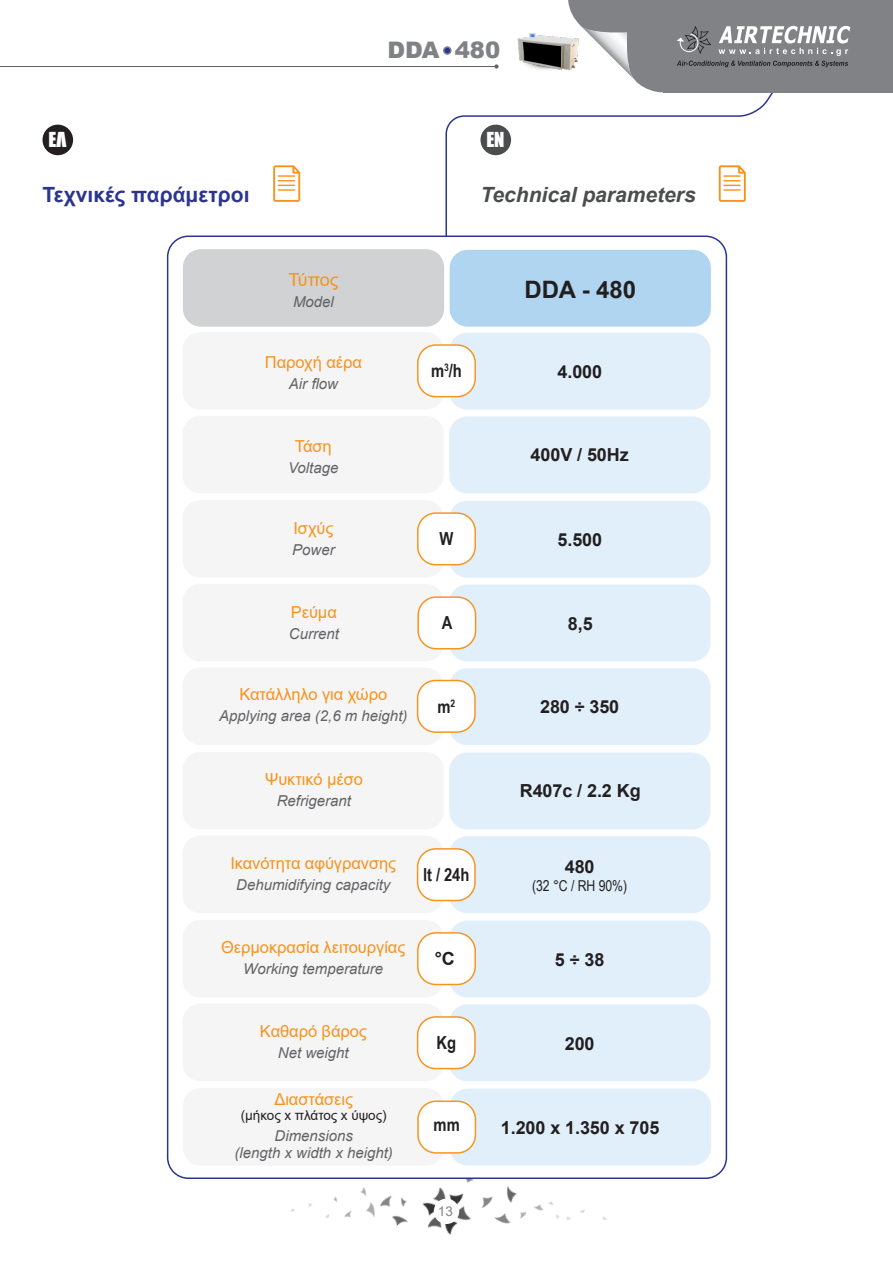
<style>
.page{position:relative;width:893px;height:1263px;background:#fff}
.page>*{position:absolute;margin:0;border:0;box-sizing:border-box;transform-origin:0 0}
.t1{font:700 24px "Arial";letter-spacing:-.005em;color:#231f20}
.t2{font:900 22.8px "Arial";color:#808285}
.t3{font:italic 700 21px "Arial";color:#4b4c4d}
.t4{font:700 21px "Arial";color:#2b3590}
.t5{font:19.05px "Impact";color:#fff}
.t6{font:700 18px "Arial";letter-spacing:-.005em;color:#231f20}
.t7{font:700 18px "Arial Narrow";letter-spacing:-.005em;color:#231f20}
.t8{font:18px "Arial";letter-spacing:-.01em;color:#f7931d}
.t9{font:16.5px "Arial";letter-spacing:-.005em;color:#f7931d}
.t10{font:italic 15px "Arial";color:#636366}
.t11{font:15px "Arial Narrow";color:#231f20}
.t12{font:13.5px "Arial";letter-spacing:-.005em;color:#231f20}
.t13{font:13.5px "Arial";color:#808285}
.t14{font:700 10.5px "Arial Narrow";color:#231f20}
</style>
<div class="page">
<img style="left:290px;top:1179px;width:317px;height:56px">
<div style="left:434px;top:1198px;width:25px;height:26px;background:#fff;border-radius:50%"></div>
<svg style="left:445px;top:92px;width:405px;height:1062px"></svg>
<div style="left:43px;top:125px;width:30px;height:30px;background:#231f20;border-radius:50%"></div>
<div style="left:480px;top:125px;width:31px;height:30px;background:#4b4c4d;border-radius:50%"></div>
<div style="left:663px;top:0;width:230px;height:92px;background:#808285"></div>
<div style="left:168px;top:236px;width:558px;height:942px;background:#fff;border-radius:21px"></div>
<div style="left:450px;top:250px;width:261px;height:77px;background:#b0d5f1;border-radius:18px"></div>
<div style="left:183px;top:249px;width:261px;height:78px;background:#d1d2d4;border-radius:18px"></div>
<div style="left:449px;top:333px;width:261px;height:77px;background:#e0effa;border-radius:18px"></div>
<div style="left:182px;top:332px;width:262px;height:78px;background:#f5f5f6;border-radius:18px"></div>
<div style="left:449px;top:416px;width:261px;height:77px;background:#e0effa;border-radius:18px"></div>
<div style="left:182px;top:416px;width:262px;height:77px;background:#f5f5f6;border-radius:18px"></div>
<div style="left:449px;top:501px;width:261px;height:77px;background:#e0effa;border-radius:18px"></div>
<div style="left:182px;top:500px;width:262px;height:78px;background:#f5f5f6;border-radius:18px"></div>
<div style="left:449px;top:584px;width:261px;height:77px;background:#e0effa;border-radius:18px"></div>
<div style="left:182px;top:584px;width:262px;height:77px;background:#f5f5f6;border-radius:18px"></div>
<div style="left:449px;top:668px;width:261px;height:77px;background:#e0effa;border-radius:18px"></div>
<div style="left:182px;top:668px;width:262px;height:77px;background:#f5f5f6;border-radius:18px"></div>
<div style="left:449px;top:752px;width:261px;height:77px;background:#e0effa;border-radius:18px"></div>
<div style="left:182px;top:752px;width:262px;height:77px;background:#f5f5f6;border-radius:18px"></div>
<div style="left:449px;top:836px;width:261px;height:77px;background:#e0effa;border-radius:18px"></div>
<div style="left:182px;top:836px;width:262px;height:77px;background:#f5f5f6;border-radius:18px"></div>
<div style="left:449px;top:920px;width:261px;height:77px;background:#e0effa;border-radius:18px"></div>
<div style="left:182px;top:920px;width:262px;height:77px;background:#f5f5f6;border-radius:18px"></div>
<div style="left:449px;top:1004px;width:261px;height:77px;background:#e0effa;border-radius:18px"></div>
<div style="left:182px;top:1004px;width:262px;height:77px;background:#f5f5f6;border-radius:18px"></div>
<div style="left:418px;top:345px;width:57px;height:52px;background:#fff;border-radius:18px"></div>
<div style="left:417px;top:344px;width:59px;height:53px;border:2px solid #f79521;border-radius:18px"></div>
<div style="left:418px;top:513px;width:57px;height:52px;background:#fff;border-radius:18px"></div>
<div style="left:417px;top:512px;width:59px;height:53px;border:2px solid #f79521;border-radius:18px"></div>
<div style="left:418px;top:597px;width:58px;height:52px;background:#fff;border-radius:18px"></div>
<div style="left:417px;top:596px;width:59px;height:53px;border:2px solid #f79521;border-radius:18px"></div>
<div style="left:418px;top:680px;width:57px;height:52px;background:#fff;border-radius:18px"></div>
<div style="left:417px;top:680px;width:59px;height:53px;border:2px solid #f79521;border-radius:18px"></div>
<div style="left:418px;top:849px;width:57px;height:51px;background:#fff;border-radius:18px"></div>
<div style="left:417px;top:848px;width:59px;height:53px;border:2px solid #f79521;border-radius:18px"></div>
<div style="left:418px;top:1017px;width:57px;height:51px;background:#fff;border-radius:18px"></div>
<div style="left:417px;top:1016px;width:59px;height:53px;border:2px solid #f79521;border-radius:18px"></div>
<div style="left:450px;top:1089px;width:261px;height:76px;background:#e0effa;border-radius:18px"></div>
<div style="left:183px;top:1088px;width:261px;height:77px;background:#f5f5f6;border-radius:18px"></div>
<div style="left:418px;top:1101px;width:57px;height:52px;background:#fff;border-radius:18px"></div>
<div style="left:417px;top:1100px;width:59px;height:54px;border:2px solid #f79521;border-radius:18px"></div>
<div style="left:418px;top:933px;width:57px;height:51px;background:#fff;border-radius:18px"></div>
<div style="left:417px;top:932px;width:59px;height:53px;border:2px solid #f79521;border-radius:18px"></div>
<svg style="left:273px;top:165px;width:27px;height:37px"></svg>
<svg style="left:719px;top:165px;width:27px;height:37px"></svg>
<div style="left:444px;top:47px;width:7px;height:7px;background:#2d3192;border-radius:50%"></div>
<div style="left:443px;top:46px;width:9px;height:9px;border:2px solid #808285;border-radius:50%"></div>
<hr style="left:0;top:66px;width:497px;height:1px;background:#636366">
<svg style="left:494px;top:64px;width:5px;height:5px"></svg>
<img style="left:517px;top:33px;width:51px;height:38px">
<svg style="left:568px;top:0;width:282px;height:92px"></svg>
<p class="t2" style="left:387px;top:34px;width:114px">DDA 480</p>
<p class="t5" style="left:49px;top:125px;width:19px">ΕΛ</p>
<p class="t5" style="left:486px;top:125px;width:20px">EN</p>
<p class="t4" style="left:43px;top:180px;width:208px">Τεχνικές παράμετροι</p>
<p class="t3" style="left:480px;top:181px;width:217px">Technical parameters</p>
<p class="t8" style="left:289px;top:268px;width:51px">Τύπος</p>
<p class="t10" style="left:293px;top:292px;width:42px">Model</p>
<p class="t9" style="left:265px;top:351px;width:98px">Παροχή αέρα</p>
<p class="t10" style="left:289px;top:374px;width:51px">Air flow</p>
<p class="t9" style="left:295px;top:434px;width:38px">Τάση</p>
<p class="t10" style="left:288px;top:458px;width:52px">Voltage</p>
<p class="t9" style="left:293px;top:517px;width:42px">Ισχύς</p>
<p class="t10" style="left:292px;top:540px;width:44px">Power</p>
<p class="t1" style="left:524px;top:273px;width:113px">DDA - 480</p>
<p class="t7" style="left:431px;top:357px;width:32px">m<sup>3</sup>/h</p>
<p class="t6" style="left:557px;top:359px;width:46px">4.000</p>
<p class="t6" style="left:531px;top:442px;width:100px">400V / 50Hz</p>
<p class="t7" style="left:439px;top:525px;width:15px">W</p>
<p class="t6" style="left:557px;top:527px;width:46px">5.500</p>
<p class="t9" style="left:291px;top:601px;width:48px">Ρεύμα</p>
<p class="t10" style="left:289px;top:624px;width:52px">Current</p>
<p class="t7" style="left:442px;top:609px;width:12px">A</p>
<p class="t6" style="left:568px;top:611px;width:26px">8,5</p>
<p class="t9" style="left:239px;top:683px;width:149px">Κατάλληλο για χώρο</p>
<p class="t10" style="left:219px;top:706px;width:190px">Applying area (2,6 m height)</p>
<p class="t14" style="left:450px;top:695px;width:6px">2</p>
<p class="t7" style="left:437px;top:693px;width:15px">m</p>
<p class="t6" style="left:540px;top:694px;width:81px">280 ÷ 350</p>
<p class="t9" style="left:265px;top:768px;width:100px">Ψυκτικό μέσο</p>
<p class="t10" style="left:277px;top:791px;width:76px">Refrigerant</p>
<p class="t9" style="left:230px;top:851px;width:167px">Ικανότητα αφύγρανσης</p>
<p class="t10" style="left:236px;top:875px;width:156px">Dehumidifying capacity</p>
<p class="t9" style="left:221px;top:935px;width:186px">Θερμοκρασία λειτουργίας</p>
<p class="t10" style="left:243px;top:959px;width:142px">Working temperature</p>
<p class="t7" style="left:423px;top:861px;width:48px">lt / 24h</p>
<p class="t6" style="left:435px;top:946px;width:22px">°C</p>
<p class="t6" style="left:520px;top:778px;width:122px">R407c / 2.2 Kg</p>
<p class="t6" style="left:565px;top:854px;width:31px">480</p>
<p class="t11" style="left:532px;top:875px;width:97px">(32 °C / RH 90%)</p>
<p class="t6" style="left:555px;top:946px;width:51px">5 ÷ 38</p>
<p class="t9" style="left:260px;top:1019px;width:109px">Kαθαρό βάρος</p>
<p class="t10" style="left:278px;top:1043px;width:72px">Net weight</p>
<p class="t9" style="left:274px;top:1088px;width:80px">Διαστάσεις</p>
<p class="t12" style="left:241px;top:1106px;width:147px">(μήκος x πλάτος x ύψος)</p>
<p class="t10" style="left:275px;top:1126px;width:80px">Dimensions</p>
<p class="t10" style="left:234px;top:1142px;width:160px">(length x width x height)</p>
<p class="t7" style="left:436px;top:1029px;width:21px">Kg</p>
<p class="t6" style="left:565px;top:1030px;width:31px">200</p>
<p class="t7" style="left:434px;top:1111px;width:28px">mm</p>
<p class="t6" style="left:501px;top:1115px;width:160px">1.200 x 1.350 x 705</p>
<p class="t13" style="left:438px;top:1202px;width:17px">13</p>
</div>
